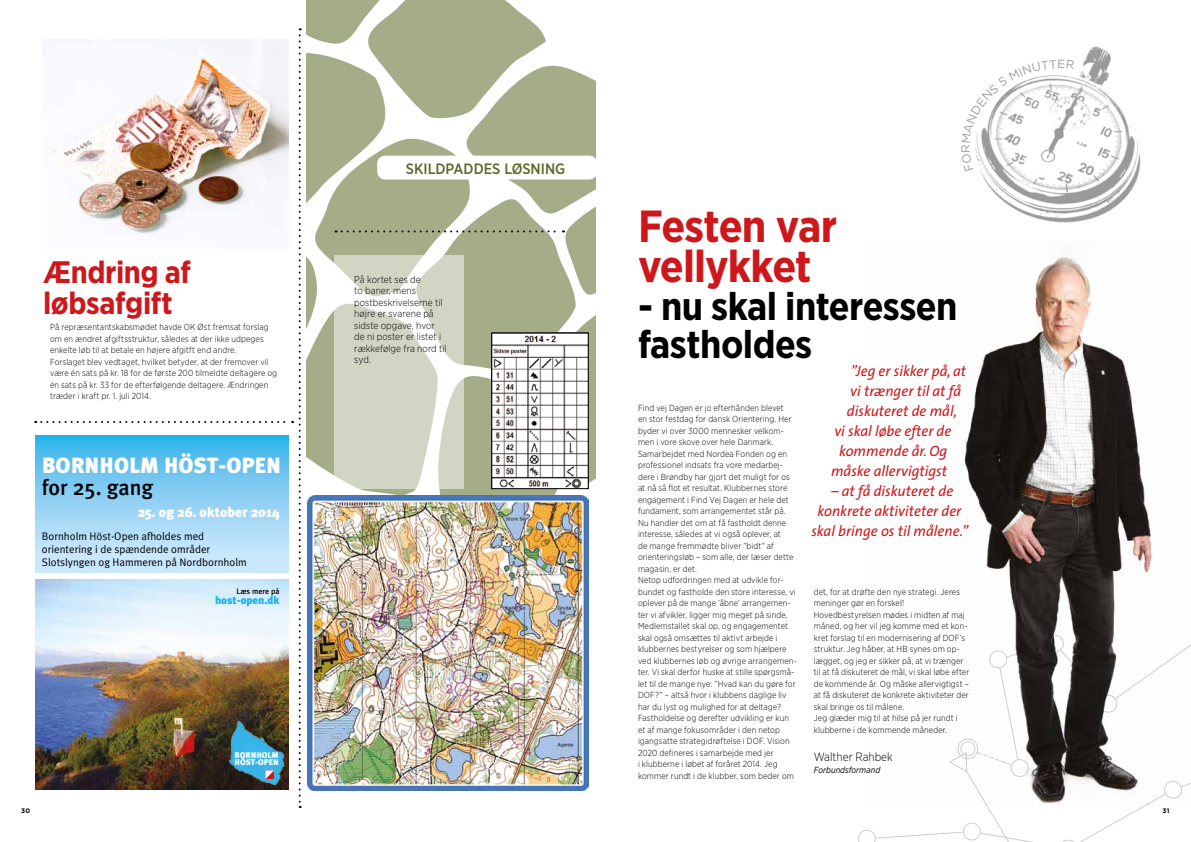
<style>
.page{position:relative;width:1191px;height:842px;background:#fff}
.page>*{position:absolute;margin:0;border:0;box-sizing:border-box;transform-origin:0 0}
.t1{font:700 44.9px/40px "Gotham Narrow";letter-spacing:-.02em;color:#cd171a}
.t2{font:700 38.9px/38.1px "Gotham Narrow";letter-spacing:-.015em;color:#000}
.t3{font:700 31px/31px "Gotham Narrow";letter-spacing:-.01em;color:#cd171a}
.t4{font:900 22px "Meta Plus";color:#fff}
.t5{font:500 22px "Meta Plus";color:#000}
.t6{font:italic 15px/20px "The Sans";color:#cd171a;text-align:center}
.t7{font:500 15px "Gotham Narrow";color:#5a6828}
.t8{font:900 14px "Meta Plus";color:#fff}
.t9{font:300 12px "Gotham Narrow";color:#000}
.t10{font:12px "Gotham";color:#9d9d9c}
.t11{font:11px/13px "Meta Plus Normal";color:#000}
.t12{font:900 11px "Meta Plus";color:#16b3e9}
.t13{font:300 10px/11.5px "Gotham Narrow";letter-spacing:.005em;color:#000}
.t14{font:300 8.8px/11.5px "Gotham Narrow";letter-spacing:.01em;color:#000}
.t15{font:italic 8.8px "Gotham Narrow";color:#000}
.t16{font:900 8.3px/7px "Meta Plus";color:#fff}
.t17{font:500 8px "Meta Plus";color:#000}
.t18{font:700 6.5px "Gotham";color:#000}
</style>
<div class="page">
<img style="left:964px;top:256px;width:189px;height:370px">
<svg style="left:858px;top:626px;width:333px;height:216px"></svg>
<img style="left:975px;top:46px;width:166px;height:177px">
<svg style="left:35px;top:421px;width:258px;height:2px"></svg>
<img style="left:53px;top:39px;width:236px;height:196px">
<svg style="left:35px;top:436px;width:254px;height:136px;background:#8cd1f3"></svg>
<img style="left:35px;top:579px;width:254px;height:211px">
<img style="left:221px;top:718px;width:68px;height:70px">
<svg style="left:265px;top:770px;width:9px;height:9px"></svg>
<img style="left:299px;top:0;width:296px;height:808px">
<svg style="left:975px;top:60px;width:99px;height:83px"></svg>
<h3 class="t3" style="left:43px;top:256px;width:149px">Ændring af løbsafgift</h3>
<p class="t14" style="left:50px;top:321px;width:229px">På repræsentantskabsmødet havde OK Øst fremsat forslag om en ændret afgiftsstruktur, således at der ikke udpeges enkelte løb til at betale en højere afgitft end andre.<br>Forslaget blev vedtaget, hvilket betyder, at der fremover vil være én sats på kr. 18 for de første 200 tilmeldte deltagere og én sats på kr. 33 for de efterfølgende deltagere. Ændringen træder i kraft pr. 1. juli 2014.</p>
<h3 class="t4" style="left:42px;top:453px;width:241px">BORNHOLM HÖST-OPEN</h3>
<h3 class="t5" style="left:42px;top:474px;width:113px">for 25. gang</h3>
<h3 class="t8" style="left:138px;top:504px;width:144px">25. og 26. oktober 2014</h3>
<p class="t11" style="left:42px;top:529px;width:206px">Bornholm Höst-Open afholdes med orientering i de spændende områder<br>Slotslyngen og Hammeren på Nordbornholm</p>
<p class="t17" style="left:237px;top:587px;width:44px">Læs mere på</p>
<p class="t12" style="left:215px;top:594px;width:66px">host-open.dk</p>
<p class="t16" style="left:234px;top:751px;width:46px">BORNHOLM<br>HÖST-OPEN</p>
<h3 class="t7" style="left:406px;top:159px;width:159px">SKILDPADDES LØSNING</h3>
<p class="t13" style="left:354px;top:273px;width:94px">På kortet ses de<br>to baner, mens postbeskrivelserne til højre er svarene på sidste opgave, hvor de ni poster er listet i rækkefølge fra nord til syd.</p>
<h3 class="t10" style="left:958px;top:153px;width:9px;rotate:-90deg">R</h3>
<h1 class="t1" style="left:638px;top:206px;width:201px">Festen var vellykket</h1>
<h2 class="t2" style="left:638px;top:287px;width:321px">- nu skal interessen fastholdes</h2>
<p class="t14" style="left:638px;top:402px;width:160px">Find vej Dagen er jo efterhånden blevet<br>en stor festdag for dansk Orientering. Her byder vi over 3000 mennesker velkom&shy;men i vore skove over hele Danmark.<br>Samarbejdet med Nordea Fonden og en professionel indsats fra vore medarbej&shy;dere i Brøndby har gjort det muligt for os at nå så flot et resultat. Klubbernes store engagement i Find Vej Dagen er hele det fundament, som arrangementet står på.<br>Nu handler det om at få fastholdt denne interesse, således at vi også oplever, at<br>de mange fremmødte bliver ”bidt” af orienteringsløb – som alle, der læser dette magasin, er det.<br>Netop udfordringen med at udvikle for&shy;bundet og fastholde den store interesse, vi oplever på de mange ’åbne’ arrangemen&shy;ter vi afvikler, ligger mig meget på sinde.<br>Medlemstallet skal op, og engagementet skal også omsættes til aktivt arbejde i klubbernes bestyrelser og som hjælpere ved klubbernes løb og øvrige arrangemen&shy;ter. Vi skal derfor huske at stille spørgsmå&shy;let til de mange nye: ”Hvad kan du gøre for DOF?” – altså hvor i klubbens daglige liv har du lyst og mulighed for at deltage?<br>Fastholdelse og derefter udvikling er kun et af mange fokusområder i den netop igangsatte strategidrøftelse i DOF. Vision 2020 defineres i samarbejde med jer<br>i klubberne i løbet af foråret 2014. Jeg kommer rundt i de klubber, som beder om</p>
<h3 class="t6" style="left:850px;top:360px;width:117px">”Jeg er sikker på, at</h3>
<h3 class="t6" style="left:850px;top:380px;width:113px">vi trænger til at få</h3>
<h3 class="t6" style="left:847px;top:400px;width:112px">diskuteret de mål,</h3>
<h3 class="t6" style="left:834px;top:420px;width:118px">vi skal løbe efter de</h3>
<h3 class="t6" style="left:839px;top:440px;width:110px">kommende år. Og</h3>
<h3 class="t6" style="left:831px;top:460px;width:118px">måske allervigtigst</h3>
<h3 class="t6" style="left:811px;top:480px;width:158px">– at få diskuteret de konkrete aktiviteter der skal bringe os til målene.”</h3>
<p class="t14" style="left:814px;top:586px;width:157px">det, for at drøfte den nye strategi. Jeres meninger gør en forskel!<br>Hovedbestyrelsen mødes i midten af maj måned, og her vil jeg komme med et kon&shy;kret forslag til en modernisering af DOF’s struktur. Jeg håber, at HB synes om op&shy;lægget, og jeg er sikker på, at vi trænger til at få diskuteret de mål, vi skal løbe efter de kommende år. Og måske allervigtigst – at få diskuteret de konkrete aktiviteter der skal bringe os til målene.<br>Jeg glæder mig til at hilse på jer rundt i klubberne i de kommende måneder.</p>
<h3 class="t9" style="left:814px;top:750px;width:80px">Walther Rahbek</h3>
<p class="t15" style="left:814px;top:764px;width:68px">Forbundsformand</p>
<p class="t18" style="left:21px;top:806px;width:11px">30</p>
<p class="t18" style="left:1162px;top:806px;width:9px">31</p>
</div>
